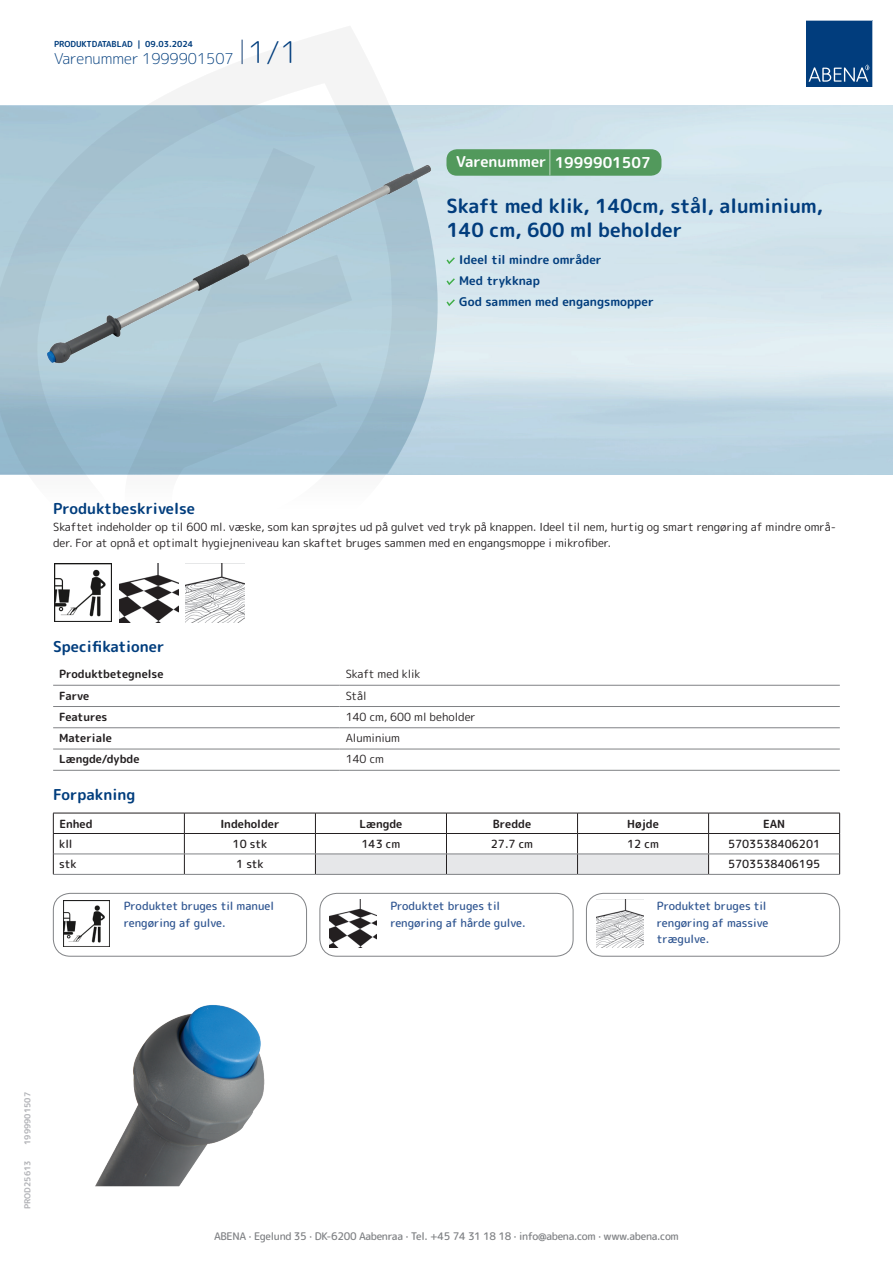
<style>
.page{position:relative;width:893px;height:1263px;background:#fff}
.page>*{position:absolute;margin:0;border:0;box-sizing:border-box;transform-origin:0 0}
.t1{font:700 19.5px/24px "Rounded Mplus 1 c";color:#013d7d}
.t2{font:700 15px "Rounded Mplus 1 c";color:#013d7d}
.t3{font:300 15px "Rounded Mplus 1 c";color:#013d7d}
.t4{font:700 15px "Rounded Mplus 1 c";color:#fff}
.t5{font:700 12px/21px "Rounded Mplus 1 c";color:#013d7d}
.t6{font:11.25px/16.5px "Rounded Mplus 1 c";color:#231f20}
.t7{font:500 11.25px/16.5px "Rounded Mplus 1 c";color:#305691}
.t8{font:700 11.25px "Rounded Mplus 1 c";color:#231f20}
.t9{font:500 11.25px "Rounded Mplus 1 c";color:#231f20}
.t10{font:500 10.5px "Rounded Mplus 1 c";letter-spacing:-.03em;color:#808285}
.t11{font:700 8.25px "Rounded Mplus 1 c";color:#013d7d}
.t12{font:700 8.25px "Rounded Mplus 1 c";color:#b2b3b7}
.s1{font-size:30px}
.s2{font-size:25.5px}
</style>
<div class="page">
<svg style="left:0;top:26px;width:439px;height:586px"></svg>
<svg style="left:0;top:106px;width:438px;height:368px;background:#a2c1d1"></svg>
<svg style="left:242px;top:40px;width:1px;height:24px"></svg>
<svg style="left:806px;top:20px;width:67px;height:67px;background:#144b86"></svg>
<img style="left:47px;top:164px;width:384px;height:200px">
<img style="left:54px;top:564px;width:58px;height:57px">
<img style="left:119px;top:563px;width:59px;height:59px">
<img style="left:185px;top:563px;width:59px;height:59px">
<hr style="left:53px;top:685px;width:287px;height:1px;background:#808285">
<hr style="left:340px;top:685px;width:500px;height:1px;background:#808285">
<hr style="left:53px;top:706px;width:287px;height:1px;background:#808285">
<hr style="left:340px;top:706px;width:500px;height:1px;background:#808285">
<hr style="left:53px;top:727px;width:287px;height:1px;background:#808285">
<hr style="left:340px;top:727px;width:500px;height:1px;background:#808285">
<hr style="left:53px;top:749px;width:287px;height:1px;background:#808285">
<hr style="left:340px;top:749px;width:500px;height:1px;background:#808285">
<hr style="left:53px;top:770px;width:287px;height:1px;background:#808285">
<hr style="left:340px;top:770px;width:500px;height:1px;background:#808285">
<hr style="left:53px;top:813px;width:131px;height:1px;background:#231f20">
<hr style="left:184px;top:813px;width:131px;height:1px;background:#231f20">
<hr style="left:709px;top:813px;width:131px;height:1px;background:#231f20">
<hr style="left:53px;top:833px;width:131px;height:1px;background:#231f20">
<hr style="left:184px;top:833px;width:131px;height:1px;background:#231f20">
<hr style="left:709px;top:833px;width:131px;height:1px;background:#231f20">
<svg style="left:53px;top:813px;width:1px;height:61px"></svg>
<svg style="left:184px;top:813px;width:1px;height:61px"></svg>
<svg style="left:315px;top:813px;width:394px;height:61px"></svg>
<svg style="left:839px;top:813px;width:1px;height:61px"></svg>
<hr style="left:54px;top:854px;width:130px;height:1px;background:#808285">
<hr style="left:184px;top:854px;width:131px;height:1px;background:#808285">
<hr style="left:315px;top:854px;width:131px;height:1px;background:#808285">
<hr style="left:446px;top:854px;width:131px;height:1px;background:#808285">
<hr style="left:577px;top:854px;width:132px;height:1px;background:#808285">
<hr style="left:709px;top:854px;width:130px;height:1px;background:#808285">
<hr style="left:53px;top:874px;width:131px;height:1px;background:#808285">
<hr style="left:184px;top:874px;width:131px;height:1px;background:#808285">
<hr style="left:315px;top:874px;width:131px;height:1px;background:#808285">
<hr style="left:446px;top:874px;width:131px;height:1px;background:#808285">
<hr style="left:577px;top:874px;width:132px;height:1px;background:#808285">
<hr style="left:709px;top:874px;width:131px;height:1px;background:#808285">
<img style="left:63px;top:900px;width:47px;height:46px">
<div style="left:53px;top:893px;width:254px;height:63px;border:1px solid #808285;border-radius:17px"></div>
<img style="left:330px;top:900px;width:47px;height:47px">
<div style="left:320px;top:893px;width:253px;height:63px;border:1px solid #808285;border-radius:17px"></div>
<img style="left:596px;top:900px;width:47px;height:47px">
<div style="left:586px;top:893px;width:254px;height:63px;border:1px solid #808285;border-radius:17px"></div>
<img style="left:95px;top:1005px;width:170px;height:182px">
<svg style="left:446px;top:257px;width:9px;height:7px"></svg>
<svg style="left:446px;top:278px;width:9px;height:7px"></svg>
<svg style="left:446px;top:299px;width:9px;height:7px"></svg>
<div style="left:446px;top:149px;width:215px;height:27px;background:#52995c;border-radius:10px"></div>
<p class="t11" style="left:54px;top:38px;width:141px">PRODUKTDATABLAD | 09.03.2024</p>
<h2 class="t3" style="left:54px;top:48px;width:246px">Varenummer 1999901507 <span class="s1">1/1</span></h2>
<h2 class="t4" style="left:456px;top:152px;width:196px">Varenummer <span class="s2">|</span> 1999901507</h2>
<h1 class="t1" style="left:446px;top:194px;width:378px">Skaft med klik, 140cm, stål, aluminium,<br>140 cm, 600 ml beholder</h1>
<p class="t5" style="left:459px;top:249px;width:196px">Ideel til mindre områder<br>Med trykknap<br>God sammen med engangsmopper</p>
<h2 class="t2" style="left:53px;top:498px;width:143px">Produktbeskrivelse</h2>
<p class="t6" style="left:53px;top:518px;width:784px">Skaftet indeholder op til 600 ml. væske, som kan sprøjtes ud på gulvet ved tryk på knappen. Ideel til nem, hurtig og smart rengøring af mindre områ&shy;der. For at opnå et optimalt hygiejneniveau kan skaftet bruges sammen med en engangsmoppe i mikrofiber.</p>
<h2 class="t2" style="left:53px;top:635px;width:113px">Specifikationer</h2>
<p class="t8" style="left:59px;top:666px;width:106px">Produktbetegnelse</p>
<p class="t6" style="left:346px;top:666px;width:76px">Skaft med klik</p>
<p class="t8" style="left:59px;top:688px;width:32px">Farve</p>
<p class="t6" style="left:346px;top:687px;width:23px">Stål</p>
<p class="t8" style="left:59px;top:709px;width:50px">Features</p>
<p class="t6" style="left:346px;top:708px;width:131px">140 cm, 600 ml beholder</p>
<p class="t8" style="left:59px;top:730px;width:54px">Materiale</p>
<p class="t6" style="left:346px;top:730px;width:56px">Aluminium</p>
<p class="t8" style="left:59px;top:751px;width:82px">Længde/dybde</p>
<p class="t6" style="left:346px;top:751px;width:40px">140 cm</p>
<h2 class="t2" style="left:53px;top:784px;width:84px">Forpakning</h2>
<p class="t8" style="left:59px;top:815px;width:35px">Enhed</p>
<p class="t8" style="left:220px;top:815px;width:61px">Indeholder</p>
<p class="t8" style="left:359px;top:815px;width:44px">Længde</p>
<p class="t8" style="left:493px;top:815px;width:40px">Bredde</p>
<p class="t8" style="left:627px;top:815px;width:33px">Højde</p>
<p class="t8" style="left:763px;top:815px;width:24px">EAN</p>
<p class="t9" style="left:59px;top:836px;width:15px">kll</p>
<p class="t9" style="left:233px;top:836px;width:36px">10 stk</p>
<p class="t9" style="left:362px;top:836px;width:40px">143 cm</p>
<p class="t9" style="left:491px;top:836px;width:44px">27.7 cm</p>
<p class="t9" style="left:627px;top:836px;width:33px">12 cm</p>
<p class="t9" style="left:728px;top:836px;width:94px">5703538406201</p>
<p class="t9" style="left:59px;top:856px;width:19px">stk</p>
<p class="t9" style="left:236px;top:856px;width:29px">1 stk</p>
<p class="t9" style="left:728px;top:856px;width:94px">5703538406195</p>
<p class="t7" style="left:124px;top:898px;width:152px">Produktet bruges til manuel rengøring af gulve.</p>
<p class="t7" style="left:390px;top:898px;width:137px">Produktet bruges til rengøring af hårde gulve.</p>
<p class="t7" style="left:657px;top:898px;width:113px">Produktet bruges til rengøring af massive trægulve.</p>
<p class="t12" style="left:22px;top:1145px;width:54px;rotate:-90deg">1999901507</p>
<p class="t12" style="left:22px;top:1209px;width:50px;rotate:-90deg">PROD25613</p>
<p class="t10" style="left:214px;top:1229px;width:466px">ABENA · Egelund 35 · DK-6200 Aabenraa · Tel. +45 74 31 18 18 · info@abena.com · www.abena.com</p>
</div>
